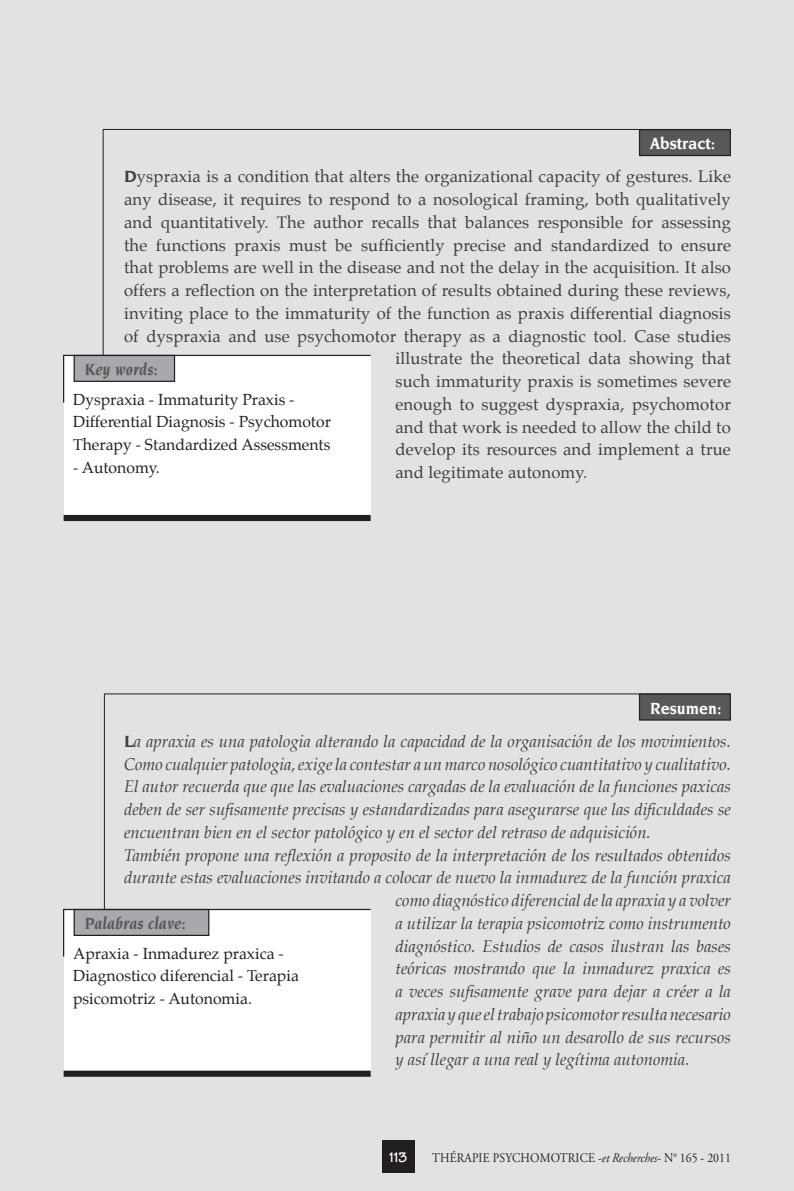
<style>
.page{position:relative;width:794px;height:1191px;background:#e1e2e4}
.page>*{position:absolute;margin:0;border:0;box-sizing:border-box;transform-origin:0 0}
.t1{font:italic 700 17.5px "Novarese";color:#57585a;scale:.92 1}
.t2{font:700 17.5px "Novarese";color:#fff;scale:.92 1}
.t3{font:italic 16.62px "Palatino";color:#3e3e3f}
.t4{font:16.62px "Palatino";letter-spacing:.01em;color:#3e3e3f}
.t5{font:15.75px/22.8px "Palatino";color:#231f20}
.t6{font:700 14.88px "Tekton";color:#fff}
.t7{font:13.12px "Adobe Garamond Pro";letter-spacing:.015em;color:#231f20;scale:.9 1}
.s1{font-family:"Novarese";font-weight:700;font-size:17.5px}
.s2{font-family:"Novarese";font-weight:700;font-style:normal;font-size:17.5px}
.s3{font-style:italic}
</style>
<div class="page">
<div style="left:382px;top:1140px;width:32px;height:32px;background:#231f20"></div>
<hr style="left:103px;top:129px;width:628px;height:1px;background:#231f20">
<hr style="left:103px;top:129px;width:1px;height:226px;background:#231f20">
<div style="left:639px;top:130px;width:91px;height:25px;background:#57585a"></div>
<div style="left:639px;top:129px;width:92px;height:27px;border:1px solid #231f20"></div>
<hr style="left:104px;top:693px;width:627px;height:1px;background:#231f20">
<hr style="left:104px;top:693px;width:1px;height:216px;background:#231f20">
<div style="left:639px;top:694px;width:91px;height:26px;background:#57585a"></div>
<div style="left:639px;top:693px;width:92px;height:27px;border:1px solid #231f20"></div>
<div style="left:64px;top:355px;width:307px;height:163px;background:#fff"></div>
<div style="left:74px;top:355px;width:100px;height:26px;background:#a8a9ad"></div>
<div style="left:74px;top:355px;width:101px;height:27px;border:1px solid #231f20"></div>
<hr style="left:63px;top:355px;width:1px;height:47px;background:#231f20">
<hr style="left:64px;top:355px;width:307px;height:1px;background:#231f20">
<div style="left:64px;top:515px;width:307px;height:6px;background:#231f20"></div>
<div style="left:64px;top:909px;width:307px;height:164px;background:#fff"></div>
<div style="left:74px;top:909px;width:135px;height:26px;background:#a8a9ad"></div>
<div style="left:74px;top:909px;width:135px;height:27px;border:1px solid #231f20"></div>
<hr style="left:63px;top:909px;width:1px;height:47px;background:#231f20">
<hr style="left:64px;top:909px;width:307px;height:1px;background:#231f20">
<div style="left:64px;top:1070px;width:307px;height:6px;background:#231f20"></div>
<p class="t2" style="left:650px;top:134px;width:72px">Abstract:</p>
<p class="t4" style="left:124px;top:166px;width:608px"><span class="s1">D</span>yspraxia is a condition that alters the organizational capacity of gestures. Like</p>
<p class="t4" style="left:124px;top:189px;width:608px">any disease, it requires to respond to a nosological framing, both qualitatively</p>
<p class="t4" style="left:124px;top:211px;width:608px">and quantitatively. The author recalls that balances responsible for assessing</p>
<p class="t4" style="left:124px;top:234px;width:608px">the functions praxis must be sufficiently precise and standardized to ensure</p>
<p class="t4" style="left:124px;top:257px;width:608px">that problems are well in the disease and not the delay in the acquisition. It also</p>
<p class="t4" style="left:124px;top:279px;width:608px">offers a reflection on the interpretation of results obtained during these reviews,</p>
<p class="t4" style="left:124px;top:302px;width:608px">inviting place to the immaturity of the function as praxis differential diagnosis</p>
<p class="t4" style="left:124px;top:325px;width:608px">of dyspraxia and use psychomotor therapy as a diagnostic tool. Case studies</p>
<p class="t4" style="left:395px;top:348px;width:337px">illustrate the theoretical data showing that</p>
<p class="t4" style="left:395px;top:370px;width:337px">such immaturity praxis is sometimes severe</p>
<p class="t4" style="left:395px;top:393px;width:337px">enough to suggest dyspraxia, psychomotor</p>
<p class="t4" style="left:395px;top:416px;width:337px">and that work is needed to allow the child to</p>
<p class="t4" style="left:395px;top:439px;width:337px">develop its resources and implement a true</p>
<p class="t4" style="left:395px;top:461px;width:193px">and legitimate autonomy.</p>
<p class="t1" style="left:85px;top:360px;width:81px">Key words:</p>
<p class="t5" style="left:73px;top:389px;width:259px">Dyspraxia - Immaturity Praxis -<br>Differential Diagnosis - Psychomotor<br>Therapy - Standardized Assessments</p>
<p class="t5" style="left:73px;top:457px;width:88px">- Autonomy.</p>
<p class="t2" style="left:650px;top:698px;width:79px">Resumen:</p>
<p class="t3" style="left:124px;top:731px;width:608px"><span class="s2">L</span>a apraxia es una patologia alterando la capacidad de la organisación de los movimientos.</p>
<p class="t3" style="left:124px;top:754px;width:608px">Como cualquier patologia, exige la contestar a un marco nosológico cuantitativo y cualitativo.</p>
<p class="t3" style="left:124px;top:776px;width:608px">El autor recuerda que que las evaluaciones cargadas de la evaluación de la funciones paxicas</p>
<p class="t3" style="left:124px;top:799px;width:608px">deben de ser sufisamente precisas y estandardizadas para asegurarse que las dificuldades se</p>
<p class="t3" style="left:124px;top:822px;width:528px">encuentran bien en el sector patológico y en el sector del retraso de adquisición.</p>
<p class="t3" style="left:124px;top:845px;width:608px">También propone una reflexión a proposito de la interpretación de los resultados obtenidos</p>
<p class="t3" style="left:124px;top:867px;width:608px">durante estas evaluaciones invitando a colocar de nuevo la inmadurez de la función praxica</p>
<p class="t3" style="left:395px;top:890px;width:337px">como diagnóstico diferencial de la apraxia y a volver</p>
<p class="t3" style="left:395px;top:913px;width:337px">a utilizar la terapia psicomotriz como instrumento</p>
<p class="t3" style="left:395px;top:936px;width:337px">diagnóstico. Estudios de casos ilustran las bases</p>
<p class="t3" style="left:395px;top:958px;width:337px">teóricas mostrando que la inmadurez praxica es</p>
<p class="t3" style="left:395px;top:981px;width:337px">a veces sufisamente grave para dejar a créer a la</p>
<p class="t3" style="left:395px;top:1004px;width:337px">apraxia y que el trabajo psicomotor resulta necesario</p>
<p class="t3" style="left:395px;top:1027px;width:337px">para permitir al niño un desarollo de sus recursos</p>
<p class="t3" style="left:395px;top:1049px;width:295px">y así llegar a una real y legítima autonomia.</p>
<p class="t1" style="left:85px;top:913px;width:111px">Palabras clave:</p>
<p class="t5" style="left:73px;top:943px;width:227px">Apraxia - Inmadurez praxica -<br>Diagnostico diferencial - Terapia psicomotriz - Autonomia.</p>
<p class="t6" style="left:389px;top:1147px;width:20px">113</p>
<p class="t7" style="left:432px;top:1150px;width:334px">THÉRAPIE PSYCHOMOTRICE -<span class="s3">et Recherches</span>- N° 165 - 2011</p>
</div>
